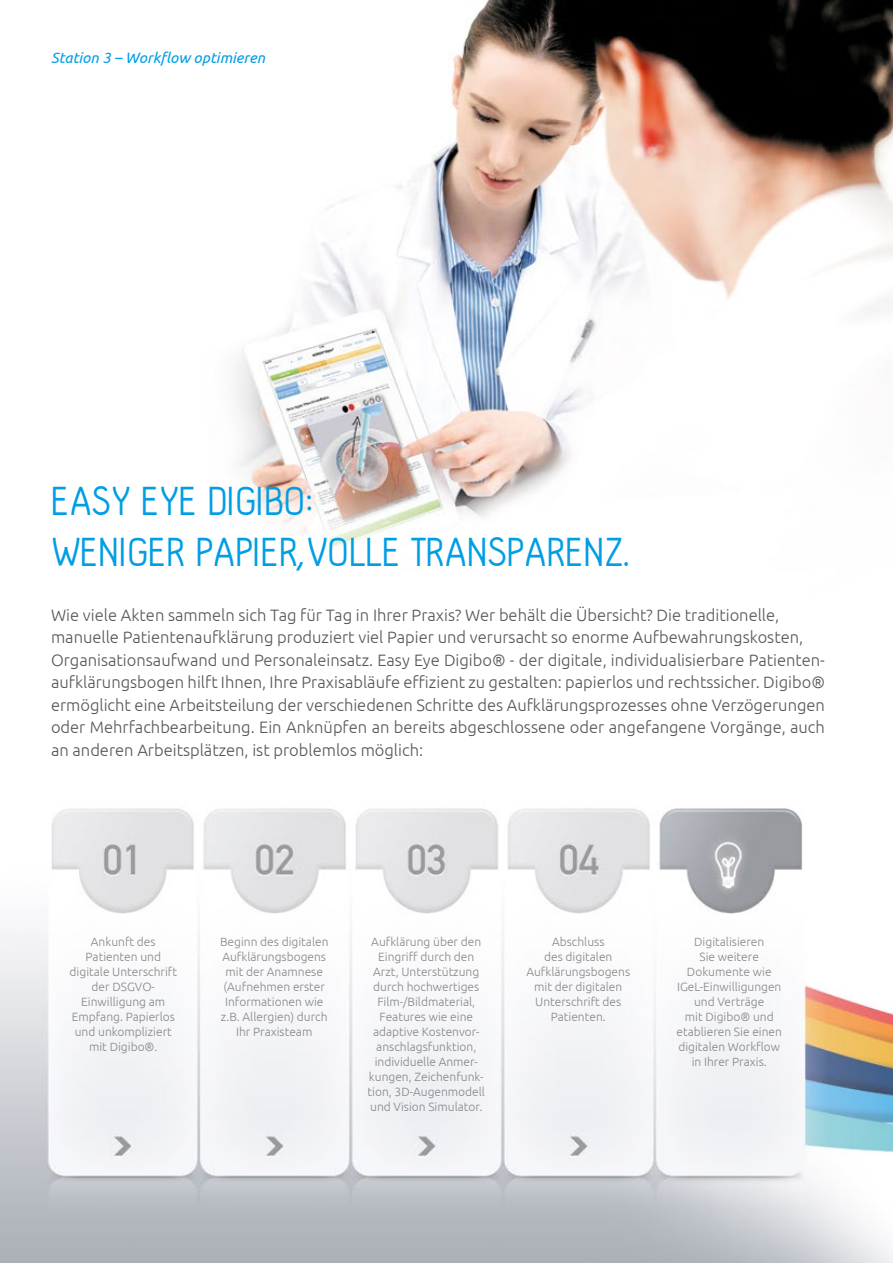
<style>
.page{position:relative;width:893px;height:1263px;background:#fff}
.page>*{position:absolute;margin:0;border:0;box-sizing:border-box;transform-origin:0 0}
.t1{font:42px/50.4px "Hallo Sans";color:#009ee3}
.t2{font:300 16.5px/22.5px "Ubuntu";color:#565655}
.t3{font:italic 15px "Ubuntu";color:#009ee3}
.t4{font:300 12px/15px "Ubuntu";color:#868786;text-align:center}
</style>
<div class="page">
<img style="left:0;top:0;width:893px;height:1263px">
<p class="t3" style="left:51px;top:48px;width:216px">Station 3 – Workflow optimieren</p>
<h1 class="t1" style="left:51px;top:478px;width:583px">EASY EYE DIGIBO:<br>WENIGER PAPIER,VOLLE TRANSPARENZ.</h1>
<p class="t2" style="left:51px;top:603px;width:775px">Wie viele Akten sammeln sich Tag für Tag in Ihrer Praxis? Wer behält die Übersicht? Die traditionelle, manuelle Patientenaufklärung produziert viel Papier und verursacht so enorme Aufbewahrungskosten, Organisationsaufwand und Personaleinsatz. Easy Eye Digibo® - der digitale, individualisierbare Patienten&shy;aufklärungsbogen hilft Ihnen, Ihre Praxisabläufe effizient zu gestalten: papierlos und rechtssicher. Digibo® ermöglicht eine Arbeitsteilung der verschiedenen Schritte des Aufklärungsprozesses ohne Verzögerungen oder Mehrfachbearbeitung. Ein Anknüpfen an bereits abgeschlossene oder angefangene Vorgänge, auch an anderen Arbeitsplätzen, ist problemlos möglich:</p>
<p class="t4" style="left:70px;top:933px;width:109px">Ankunft des<br>Patienten und digitale Unterschrift der DSGVO-<br>Einwilligung am<br>Empfang. Papierlos und unkompliziert mit Digibo®.</p>
<p class="t4" style="left:220px;top:933px;width:110px">Beginn des digitalen<br>Aufklärungsbogens mit der Anamnese (Aufnehmen erster<br>Informationen wie z.B. Allergien) durch<br>Ihr Praxisteam</p>
<p class="t4" style="left:368px;top:933px;width:119px">Aufklärung über den<br>Eingriff durch den<br>Arzt, Unterstützung durch hochwertiges<br>Film-/Bildmaterial,<br>Features wie eine adaptive Kostenvor&shy;anschlagsfunktion, individuelle Anmer&shy;kungen, Zeichenfunk&shy;tion, 3D-Augenmodell und Vision Simulator.</p>
<p class="t4" style="left:526px;top:933px;width:105px">Abschluss<br>des digitalen<br>Aufklärungsbogens mit der digitalen<br>Unterschrift des<br>Patienten.</p>
<p class="t4" style="left:676px;top:933px;width:107px">Digitalisieren<br>Sie weitere<br>Dokumente wie<br>IGeL-Einwilligungen und Verträge<br>mit Digibo® und etablieren Sie einen digitalen Workflow in Ihrer Praxis.</p>
</div>
